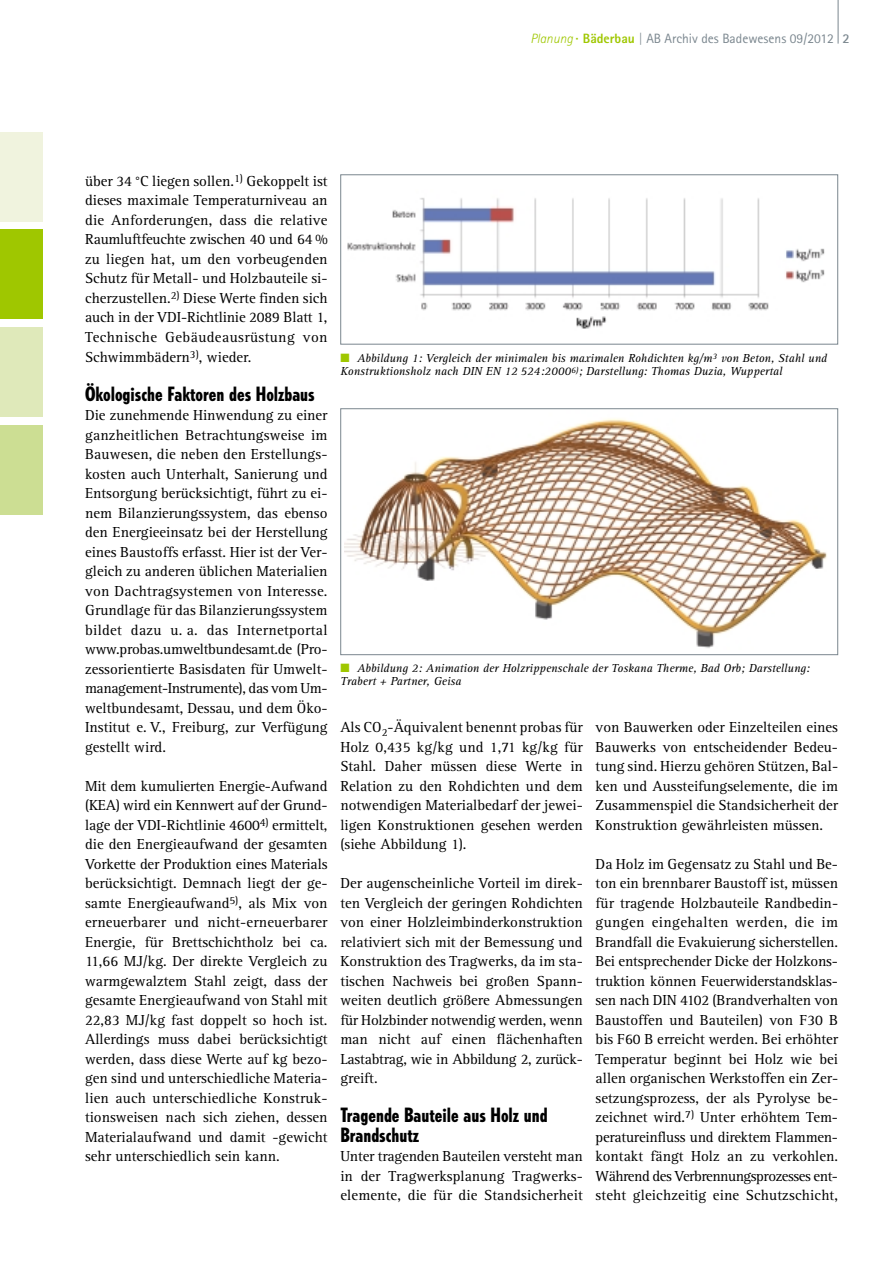
<style>
.page{position:relative;width:893px;height:1262px;background:#fff}
.page>*{position:absolute;margin:0;border:0;box-sizing:border-box;transform-origin:0 0}
.t1{font:800 condensed 19.5px/19.5px "Tempo";color:#000}
.t2{font:15px/19.5px "Rotis Serif";color:#000;text-align:justify}
.t3{font:13.5px "Rotis Sans Serif";color:#7a868e}
.t4{font:italic 12px/13.5px "Rotis Serif";color:#000}
.s1{font-weight:300;font-style:italic;color:#9fc700}
.s2{font-weight:800;color:#9fc700}
.s3{font-weight:300}
.s4{font-weight:700}
.s5{color:#9fc700}
</style>
<div class="page">
<hr style="left:837px;top:0;width:1px;height:44px;background:#7a868e">
<div style="left:0;top:230px;width:43px;height:89px;background:#9fc700"></div>
<div style="left:0;top:132px;width:43px;height:89px;background:#f0f3de"></div>
<div style="left:0;top:327px;width:43px;height:90px;background:#dfe9ba"></div>
<div style="left:0;top:425px;width:43px;height:89px;background:#ccde93"></div>
<img style="left:347px;top:198px;width:478px;height:131px">
<div style="left:340px;top:174px;width:498px;height:170px;border:1px solid #7a868e"></div>
<img style="left:345px;top:418px;width:482px;height:230px">
<div style="left:340px;top:408px;width:498px;height:247px;border:1px solid #7a868e"></div>
<p class="t3" style="left:530px;top:34px;width:321px"><span class="s1">Planung</span> <span class="s2">· Bäderbau</span> <span class="s3">|</span> AB Archiv des Badewesens 09/2012 <span class="s4">2</span></p>
<p class="t2" style="left:85px;top:172px;width:244px">über 34 °C liegen sollen.<sup>1)</sup> Gekoppelt ist dieses maximale Temperaturniveau an die Anforderungen, dass die relative Raumluftfeuchte zwischen 40 und 64 % zu liegen hat, um den vorbeugenden Schutz für Metall- und Holzbauteile si&shy;cherzustellen.<sup>2)</sup> Diese Werte finden sich auch in der VDI-Richtlinie 2089 Blatt 1, Technische Gebäudeausrüstung von Schwimmbädern<sup>3)</sup>, wieder.</p>
<h1 class="t1" style="left:85px;top:385px;width:231px">Ökologische Faktoren des Holzbaus</h1>
<p class="t2" style="left:85px;top:406px;width:244px">Die zunehmende Hinwendung zu einer ganzheitlichen Betrachtungsweise im Bauwesen, die neben den Erstellungs&shy;kosten auch Unterhalt, Sanierung und Entsorgung berücksichtigt, führt zu ei&shy;nem Bilanzierungssystem, das ebenso den Energieeinsatz bei der Herstellung eines Baustoffs erfasst. Hier ist der Ver&shy;gleich zu anderen üblichen Materialien von Dachtragsystemen von Interesse.<br>Grundlage für das Bilanzierungssystem bildet dazu u. a. das Internetportal www.probas.umweltbundesamt.de (Pro&shy;zessorientierte Basisdaten für Umwelt&shy;management-Instrumente), das vom Um&shy;weltbundesamt, Dessau, und dem Öko-Institut e. V., Freiburg, zur Verfügung gestellt wird.</p>
<p class="t2" style="left:85px;top:777px;width:244px">Mit dem kumulierten Energie-Aufwand (KEA) wird ein Kennwert auf der Grund&shy;lage der VDI-Richtlinie 4600<sup>4)</sup> ermittelt, die den Energieaufwand der gesamten Vorkette der Produktion eines Materials berücksichtigt. Demnach liegt der ge&shy;samte Energieaufwand<sup>5)</sup>, als Mix von erneuerbarer und nicht-erneuerbarer Energie, für Brettschichtholz bei ca.<br>11,66 MJ/kg. Der direkte Vergleich zu warmgewalztem Stahl zeigt, dass der gesamte Energieaufwand von Stahl mit 22,83 MJ/kg fast doppelt so hoch ist.<br>Allerdings muss dabei berücksichtigt werden, dass diese Werte auf kg bezo&shy;gen sind und unterschiedliche Materia&shy;lien auch unterschiedliche Konstruk&shy;tionsweisen nach sich ziehen, dessen Materialaufwand und damit -gewicht sehr unterschiedlich sein kann.</p>
<p class="t4" style="left:340px;top:352px;width:488px"><span class="s5">■</span> Abbildung 1: Vergleich der minimalen bis maximalen Rohdichten kg/m<sup>3</sup> von Beton, Stahl und<br>Konstruktionsholz nach DIN EN 12 524:2000<sup>6)</sup>; Darstellung: Thomas Duzia, Wuppertal</p>
<p class="t4" style="left:340px;top:662px;width:471px"><span class="s5">■</span> Abbildung 2: Animation der Holzrippenschale der Toskana Therme, Bad Orb; Darstellung:<br>Trabert + Partner, Geisa</p>
<p class="t2" style="left:340px;top:718px;width:244px">Als CO<sub>2</sub>-Äquivalent benennt probas für Holz 0,435 kg/kg und 1,71 kg/kg für Stahl. Daher müssen diese Werte in Relation zu den Rohdichten und dem notwendigen Materialbedarf der jewei&shy;ligen Konstruktionen gesehen werden (siehe Abbildung 1).</p>
<p class="t2" style="left:340px;top:874px;width:244px">Der augenscheinliche Vorteil im direk&shy;ten Vergleich der geringen Rohdichten von einer Holzleimbinderkonstruktion relativiert sich mit der Bemessung und Konstruktion des Tragwerks, da im sta&shy;tischen Nachweis bei großen Spann&shy;weiten deutlich größere Abmessungen für Holzbinder notwendig werden, wenn man nicht auf einen flächenhaften Lastabtrag, wie in Abbildung 2, zurück&shy;greift.</p>
<h1 class="t1" style="left:340px;top:1106px;width:209px">Tragende Bauteile aus Holz und<br>Brandschutz</h1>
<p class="t2" style="left:340px;top:1147px;width:244px">Unter tragenden Bauteilen versteht man in der Tragwerksplanung Tragwerks&shy;elemente, die für die Standsicherheit</p>
<p class="t2" style="left:595px;top:718px;width:244px">von Bauwerken oder Einzelteilen eines Bauwerks von entscheidender Bedeu&shy;tung sind. Hierzu gehören Stützen, Bal&shy;ken und Aussteifungselemente, die im Zusammenspiel die Standsicherheit der Konstruktion gewährleisten müssen.</p>
<p class="t2" style="left:595px;top:855px;width:244px">Da Holz im Gegensatz zu Stahl und Be&shy;ton ein brennbarer Baustoff ist, müssen für tragende Holzbauteile Randbedin&shy;gungen eingehalten werden, die im Brandfall die Evakuierung sicherstellen.<br>Bei entsprechender Dicke der Holzkons&shy;truktion können Feuerwiderstandsklas&shy;sen nach DIN 4102 (Brandverhalten von Baustoffen und Bauteilen) von F30 B bis F60 B erreicht werden. Bei erhöhter Temperatur beginnt bei Holz wie bei allen organischen Werkstoffen ein Zer&shy;setzungsprozess, der als Pyrolyse be&shy;zeichnet wird.<sup>7)</sup> Unter erhöhtem Tem&shy;peratureinfluss und direktem Flammen&shy;kontakt fängt Holz an zu verkohlen.<br>Während des Verbrennungsprozesses ent&shy;steht gleichzeitig eine Schutzschicht,</p>
</div>
